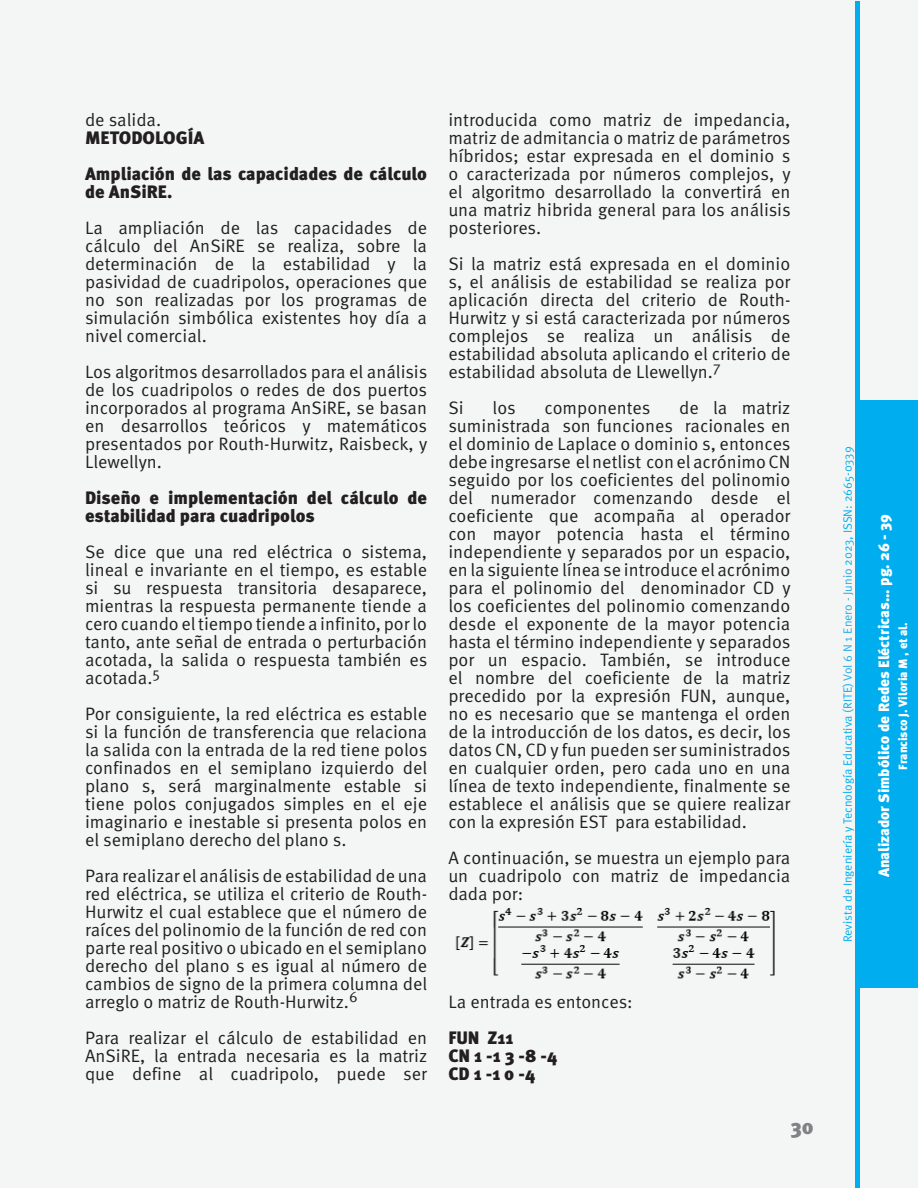
<style>
.page{position:relative;width:918px;height:1188px;background:#f4f6f6}
.page>*{position:absolute;margin:0;border:0;box-sizing:border-box;transform-origin:0 0}
.t1{font:900 21px "Meta Pro";color:#808285}
.txt{font:18px/18px "Meta Pro";color:#231f20;text-align:justify}
.txt-2{font:900 18px/18px "Meta Pro";color:#231f20}
.t2{font:900 15px "Meta Pro";color:#fff}
.t3{font:12px "Meta Pro";color:#00aeef}
.t4{font:900 12px "Meta Pro";letter-spacing:-.005em;color:#fff}
.s1{color:#29abe2}
</style>
<div class="page">
<div style="left:859px;top:400px;width:59px;height:588px;background:#00aeef"></div>
<hr style="left:855px;top:2px;width:4px;height:1186px;background:#00aeef">
<img style="left:455px;top:907px;width:320px;height:72px">
<p class="txt" style="left:85px;top:111px;width:78px">de salida.</p>
<p class="txt-2" style="left:85px;top:129px;width:121px">METODOLOGÍA</p>
<p class="txt-2" style="left:85px;top:165px;width:344px">Ampliación de las capacidades de cálculo de AnSiRE.</p>
<p class="txt" style="left:85px;top:219px;width:344px">La ampliación de las capacidades de cálculo del AnSiRE se realiza, sobre la determinación de la estabilidad y la pasividad de cuadripolos, operaciones que no son realizadas por los programas de simulación simbólica existentes hoy día a nivel comercial.</p>
<p class="txt" style="left:85px;top:363px;width:344px">Los algoritmos desarrollados para el análisis de los cuadripolos o redes de dos puertos incorporados al programa AnSiRE, se basan en desarrollos teóricos y matemáticos presentados por Routh-Hurwitz, Raisbeck, y Llewellyn.</p>
<p class="txt-2" style="left:85px;top:489px;width:344px">Diseño e implementación del cálculo de estabilidad para cuadripolos</p>
<p class="txt" style="left:85px;top:543px;width:344px">Se dice que una red eléctrica o sistema, lineal e invariante en el tiempo, es estable si su respuesta transitoria desaparece, mientras la respuesta permanente tiende a cero cuando el tiempo tiende a infinito, por lo tanto, ante señal de entrada o perturbación acotada, la salida o respuesta también es acotada.<sup>5</sup></p>
<p class="txt" style="left:85px;top:705px;width:344px">Por consiguiente, la red eléctrica es estable si la función de transferencia que relaciona la salida con la entrada de la red tiene polos confinados en el semiplano izquierdo del plano s, será marginalmente estable si tiene polos conjugados simples en el eje imaginario e inestable si presenta polos en el semiplano derecho del plano s.</p>
<p class="txt" style="left:85px;top:867px;width:344px">Para realizar el análisis de estabilidad de una red eléctrica, se utiliza el criterio de Routh-Hurwitz el cual establece que el número de raíces del polinomio de la función de red con parte real positivo o ubicado en el semiplano derecho del plano s es igual al número de cambios de signo de la primera columna del arreglo o matriz de Routh-Hurwitz.<sup>6</sup></p>
<p class="txt" style="left:85px;top:1029px;width:344px">Para realizar el cálculo de estabilidad en AnSiRE, la entrada necesaria es la matriz que define al cuadripolo, puede ser</p>
<p class="txt" style="left:448px;top:111px;width:344px">introducida como matriz de impedancia, matriz de admitancia o matriz de parámetros híbridos; estar expresada en el dominio s o caracterizada por números complejos, y el algoritmo desarrollado la convertirá en una matriz hibrida general para los análisis posteriores.</p>
<p class="txt" style="left:448px;top:255px;width:344px">Si la matriz está expresada en el dominio s, el análisis de estabilidad se realiza por aplicación directa del criterio de Routh-Hurwitz y si está caracterizada por números complejos se realiza un análisis de estabilidad absoluta aplicando el criterio de estabilidad absoluta de Llewellyn.<sup>7</sup></p>
<p class="txt" style="left:448px;top:399px;width:17px">Si</p>
<p class="txt" style="left:493px;top:399px;width:25px">los</p>
<p class="txt" style="left:545px;top:399px;width:107px">componentes</p>
<p class="txt" style="left:448px;top:399px;width:344px;text-indent:231px">de la matriz suministrada son funciones racionales en el dominio de Laplace o dominio s, entonces debe ingresarse el netlist con el acrónimo CN seguido por los coeficientes del polinomio del numerador comenzando desde el coeficiente que acompaña al operador con mayor potencia hasta el término independiente y separados por un espacio, en la siguiente línea se introduce el acrónimo para el polinomio del denominador CD y los coeficientes del polinomio comenzando desde el exponente de la mayor potencia hasta el término independiente y separados por un espacio. También, se introduce el nombre del coeficiente de la matriz precedido por la expresión FUN, aunque, no es necesario que se mantenga el orden de la introducción de los datos, es decir, los datos CN, CD y fun pueden ser suministrados en cualquier orden, pero cada uno en una línea de texto independiente, finalmente se establece el análisis que se quiere realizar con la expresión EST para estabilidad.</p>
<p class="txt" style="left:448px;top:849px;width:344px">A continuación, se muestra un ejemplo para un cuadripolo con matriz de impedancia dada por:</p>
<p class="txt" style="left:448px;top:993px;width:186px">La entrada es entonces:</p>
<p class="txt-2" style="left:448px;top:1029px;width:66px">FUN Z11</p>
<p class="txt-2" style="left:448px;top:1047px;width:110px">CN 1 -1 3 -8 -4</p>
<p class="txt-2" style="left:448px;top:1065px;width:88px">CD 1 -1 0 -4</p>
<p class="t1" style="left:790px;top:1113px;width:25px">30</p>
<p class="t3" style="left:840px;top:942px;width:497px;rotate:-90deg">Revista de Ingeniería y Tecnología Educativa (RITE) <span class="s1">Vol 6 N 1 Enero - Junio</span> 2023, ISSN: 2665-0339</p>
<p class="t2" style="left:875px;top:877px;width:365px;rotate:-90deg">Analizador Simbólico de Redes Eléctricas... pg. 26 - 39</p>
<p class="t4" style="left:895px;top:770px;width:149px;rotate:-90deg">Francisco J. Viloria M , et al.</p>
</div>
